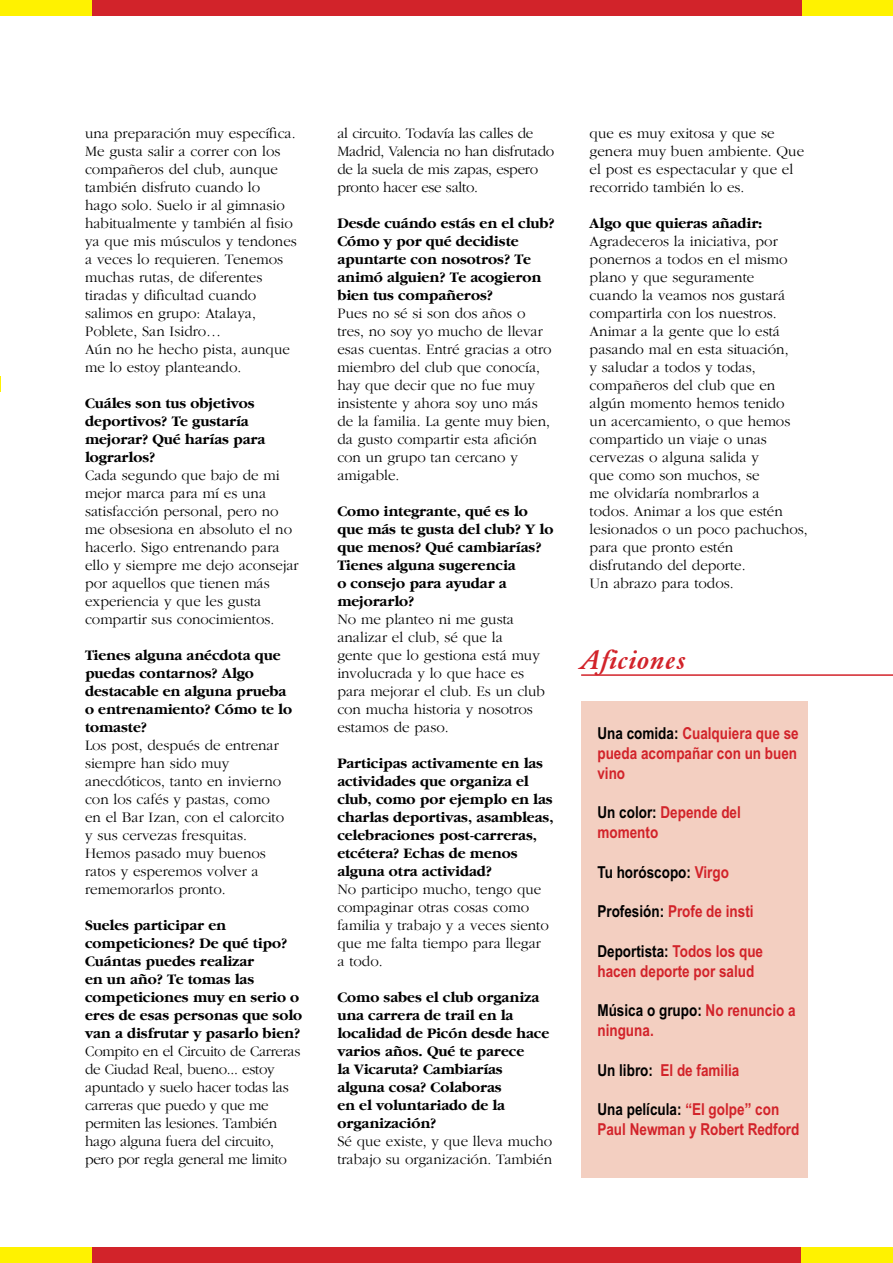
<style>
.page{position:relative;width:893px;height:1263px;background:#fff}
.page>*{position:absolute;margin:0;border:0;box-sizing:border-box;transform-origin:0 0}
.t1{font:italic 500 28.5px "Garamond";color:#d2232a}
.t2{font:700 16.5px/19.8px "Arial Narrow";color:#d2232a}
.t3{font:700 16.5px "Arial Narrow";color:#000}
.t4{font:300 15px/18px "Garamond LT";color:#000}
.t5{font:700 15px/18px "Garamond LT";color:#000}
.t6{font:300 15px/18px "Garamond LT";letter-spacing:-.02em;color:#000}
.s1{color:#000}
.s2{color:#d2232a}
</style>
<div class="page">
<svg style="left:0;top:376px;width:1px;height:15px"></svg>
<div style="left:581px;top:702px;width:227px;height:476px;background:#f3cfc1"></div>
<hr style="left:581px;top:674px;width:312px;height:2px;background:#d2232a">
<div style="left:92px;top:0;width:710px;height:15px;background:#d2232a"></div>
<div style="left:0;top:0;width:92px;height:15px;background:#fff200"></div>
<div style="left:802px;top:0;width:91px;height:15px;background:#fff200"></div>
<div style="left:91px;top:1247px;width:710px;height:16px;background:#d2232a"></div>
<div style="left:0;top:1247px;width:91px;height:16px;background:#fff200"></div>
<div style="left:801px;top:1247px;width:92px;height:16px;background:#fff200"></div>
<p class="t4" style="left:85px;top:125px;width:213px">una preparación muy específica.<br>Me gusta salir a correr con los compañeros del club, aunque también disfruto cuando lo<br>hago solo. Suelo ir al gimnasio habitualmente y también al fisio ya que mis músculos y tendones a veces lo requieren. Tenemos muchas rutas, de diferentes tiradas y dificultad cuando salimos en grupo: Atalaya,<br>Poblete, San Isidro…<br>Aún no he hecho pista, aunque me lo estoy planteando.</p>
<p class="t5" style="left:85px;top:395px;width:182px">Cuáles son tus objetivos deportivos? Te gustaría mejorar? Qué harías para lograrlos?</p>
<p class="t4" style="left:85px;top:467px;width:215px">Cada segundo que bajo de mi mejor marca para mí es una satisfacción personal, pero no me obsesiona en absoluto el no hacerlo. Sigo entrenando para ello y siempre me dejo aconsejar por aquellos que tienen más experiencia y que les gusta compartir sus conocimientos.</p>
<p class="t5" style="left:85px;top:647px;width:208px">Tienes alguna anécdota que puedas contarnos? Algo destacable en alguna prueba o entrenamiento? Cómo te lo tomaste?</p>
<p class="t4" style="left:85px;top:737px;width:201px">Los post, después de entrenar siempre han sido muy anecdóticos, tanto en invierno con los cafés y pastas, como en el Bar Izan, con el calorcito y sus cervezas fresquitas.<br>Hemos pasado muy buenos ratos y esperemos volver a rememorarlos pronto.</p>
<p class="t5" style="left:85px;top:917px;width:219px">Sueles participar en competiciones? De qué tipo?<br>Cuántas puedes realizar<br>en un año? Te tomas las competiciones muy en serio o eres de esas personas que solo van a disfrutar y pasarlo bien?</p>
<p class="t6" style="left:85px;top:1043px;width:217px">Compito en el Circuito de Carreras de Ciudad Real, bueno... estoy apuntado y suelo hacer todas las carreras que puedo y que me permiten las lesiones. También hago alguna fuera del circuito, pero por regla general me limito</p>
<p class="t6" style="left:337px;top:125px;width:218px">al circuito. Todavía las calles de<br>Madrid, Valencia no han disfrutado de la suela de mis zapas, espero pronto hacer ese salto.</p>
<p class="t5" style="left:337px;top:215px;width:219px">Desde cuándo estás en el club?<br>Cómo y por qué decidiste apuntarte con nosotros? Te animó alguien? Te acogieron bien tus compañeros?</p>
<p class="t4" style="left:337px;top:305px;width:216px">Pues no sé si son dos años o tres, no soy yo mucho de llevar esas cuentas. Entré gracias a otro miembro del club que conocía, hay que decir que no fue muy insistente y ahora soy uno más de la familia. La gente muy bien, da gusto compartir esta afición con un grupo tan cercano y amigable.</p>
<p class="t5" style="left:337px;top:503px;width:217px">Como integrante, qué es lo que más te gusta del club? Y lo que menos? Qué cambiarías?<br>Tienes alguna sugerencia<br>o consejo para ayudar a mejorarlo?</p>
<p class="t4" style="left:337px;top:611px;width:209px">No me planteo ni me gusta analizar el club, sé que la<br>gente que lo gestiona está muy involucrada y lo que hace es para mejorar el club. Es un club con mucha historia y nosotros estamos de paso.</p>
<p class="t5" style="left:337px;top:755px;width:218px">Participas activamente en las actividades que organiza el club, como por ejemplo en las charlas deportivas, asambleas, celebraciones post-carreras, etcétera? Echas de menos alguna otra actividad?</p>
<p class="t4" style="left:337px;top:881px;width:213px">No participo mucho, tengo que compaginar otras cosas como familia y trabajo y a veces siento que me falta tiempo para llegar a todo.</p>
<p class="t5" style="left:337px;top:989px;width:213px">Como sabes el club organiza una carrera de trail en la localidad de Picón desde hace varios años. Qué te parece<br>la Vicaruta? Cambiarías alguna cosa? Colaboras<br>en el voluntariado de la organización?</p>
<p class="t4" style="left:337px;top:1133px;width:216px">Sé que existe, y que lleva mucho trabajo su organización. También</p>
<p class="t4" style="left:590px;top:125px;width:216px">que es muy exitosa y que se genera muy buen ambiente. Que el post es espectacular y que el recorrido también lo es.</p>
<p class="t5" style="left:590px;top:215px;width:174px">Algo que quieras añadir:</p>
<p class="t4" style="left:590px;top:233px;width:220px">Agradeceros la iniciativa, por ponernos a todos en el mismo plano y que seguramente<br>cuando la veamos nos gustará compartirla con los nuestros.<br>Animar a la gente que lo está pasando mal en esta situación,<br>y saludar a todos y todas, compañeros del club que en algún momento hemos tenido<br>un acercamiento, o que hemos compartido un viaje o unas cervezas o alguna salida y<br>que como son muchos, se<br>me olvidaría nombrarlos a<br>todos. Animar a los que estén lesionados o un poco pachuchos, para que pronto estén disfrutando del deporte.<br>Un abrazo para todos.</p>
<h1 class="t1" style="left:581px;top:642px;width:108px">Aficiones</h1>
<p class="t2" style="left:597px;top:723px;width:203px;text-align:justify"><span class="s1">Una comida:</span> Cualquiera que se pueda acompañar con un buen vino</p>
<p class="t2" style="left:597px;top:802px;width:145px"><span class="s1">Un color:</span> Depende del momento</p>
<p class="t3" style="left:597px;top:862px;width:133px">Tu horóscopo: <span class="s2">Virgo</span></p>
<p class="t2" style="left:597px;top:901px;width:158px"><span class="s1">Profesión:</span> Profe de insti</p>
<p class="t2" style="left:597px;top:941px;width:167px"><span class="s1">Deportista:</span> Todos los que hacen deporte por salud</p>
<p class="t2" style="left:597px;top:1000px;width:200px"><span class="s1">Música o grupo:</span> No renuncio a ninguna.</p>
<p class="t2" style="left:597px;top:1060px;width:143px"><span class="s1">Un libro:</span> El de familia</p>
<p class="t2" style="left:597px;top:1099px;width:203px"><span class="s1">Una película:</span> “El golpe” con<br>Paul Newman y Robert Redford</p>
</div>
